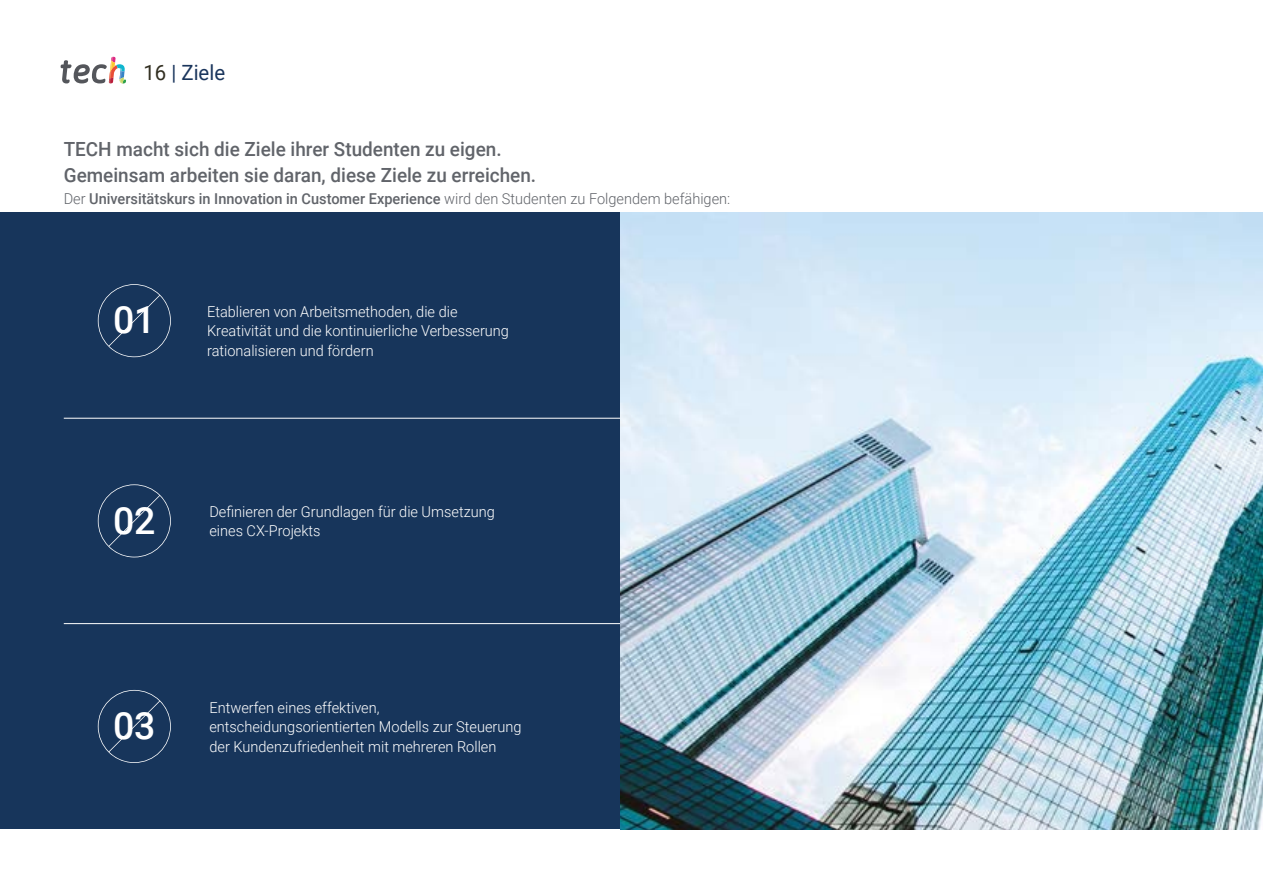
<style>
.page{position:relative;width:1263px;height:893px;background:#fff}
.page>*{position:absolute;margin:0;border:0;box-sizing:border-box;transform-origin:0 0}
.t1{font:500 37.5px "Roboto";color:#fff}
.t2{font:21px "Roboto";color:#1a355c}
.t3{font:500 19.5px/25.5px "Roboto";color:#61646a}
.t4{font:300 15px/19.5px "Roboto";color:#fff}
.t5{font:500 15px "Roboto";color:#61646a}
.s1{color:#312e20}
.s2{font-weight:300}
</style>
<div class="page">
<svg style="left:61px;top:57px;width:65px;height:27px"></svg>
<div style="left:0;top:213px;width:621px;height:616px;background:#17355b"></div>
<svg style="left:98px;top:284px;width:73px;height:73px"></svg>
<svg style="left:98px;top:690px;width:73px;height:73px"></svg>
<svg style="left:98px;top:484px;width:73px;height:73px"></svg>
<hr style="left:64px;top:418px;width:1199px;height:1px;background:#fff">
<hr style="left:64px;top:623px;width:1199px;height:1px;background:#fff">
<img style="left:621px;top:213px;width:642px;height:616px">
<h2 class="t2" style="left:144px;top:57px;width:83px"><span class="s1">16</span> | Ziele</h2>
<h3 class="t3" style="left:64px;top:136px;width:474px">TECH macht sich die Ziele ihrer Studenten zu eigen.<br>Gemeinsam arbeiten sie daran, diese Ziele zu erreichen.</h3>
<p class="t5" style="left:64px;top:188px;width:668px"><span class="s2">Der</span> Universitätskurs in Innovation in Customer Experience <span class="s2">wird den Studenten zu Folgendem befähigen:</span></p>
<h1 class="t1" style="left:113px;top:294px;width:44px">01</h1>
<p class="t4" style="left:207px;top:301px;width:303px">Etablieren von Arbeitsmethoden, die die<br>Kreativität und die kontinuierliche Verbesserung rationalisieren und fördern</p>
<h1 class="t1" style="left:113px;top:494px;width:44px">02</h1>
<p class="t4" style="left:209px;top:501px;width:287px">Definieren der Grundlagen für die Umsetzung</p>
<p class="t4" style="left:209px;top:521px;width:113px">eines CX-Projekts</p>
<h1 class="t1" style="left:113px;top:699px;width:44px">03</h1>
<p class="t4" style="left:209px;top:697px;width:314px">Entwerfen eines effektiven, entscheidungsorientierten Modells zur Steuerung der Kundenzufriedenheit mit mehreren Rollen</p>
</div>
